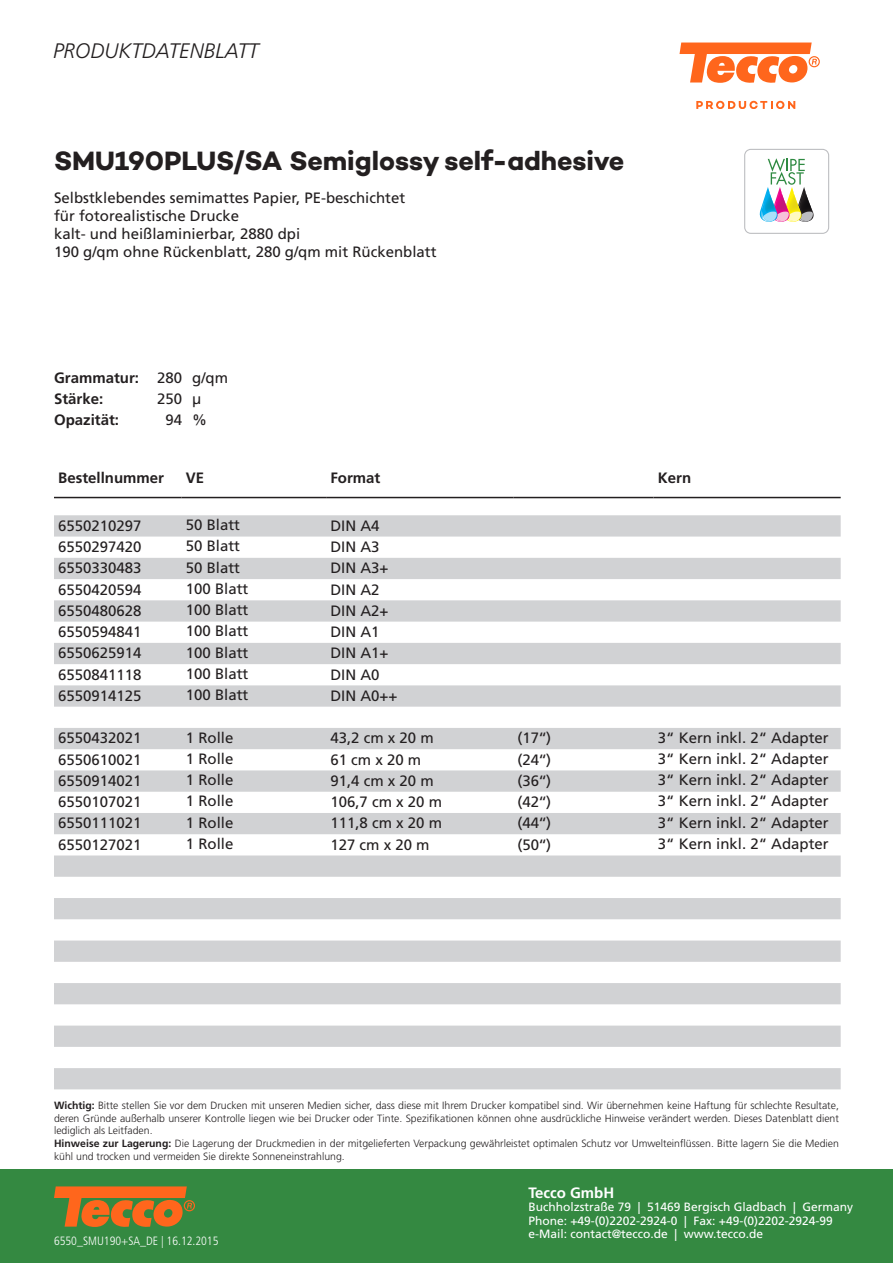
<style>
.page{position:relative;width:893px;height:1263px;background:#fff}
.page>*{position:absolute;margin:0;border:0;box-sizing:border-box;transform-origin:0 0}
.Artikelbezeichnung{font:27px "Campton Bold DEMO";letter-spacing:-.005em;color:#231f20}
.t1{font:italic 300 21px "Frutiger LT Std";color:#231f20}
.t2{font:15px/18px "Frutiger LT Std";color:#231f20}
.t3{font:700 15px "Frutiger LT Std";color:#231f20}
.t4{font:700 15px "Frutiger LT Std";color:#fff}
.t5{font:12px "Frutiger LT Std";color:#fff}
.t6{font:300 condensed 12px "Frutiger LT Std";color:#fff}
.t7{font:300 10.5px/12.6px "Frutiger LT Std";color:#231f20;text-align:justify}
.s1{font-weight:700}
</style>
<div class="page">
<div style="left:0;top:1169px;width:893px;height:94px;background:#348941"></div>
<svg style="left:54px;top:1186px;width:141px;height:41px"></svg>
<svg style="left:679px;top:43px;width:141px;height:40px"></svg>
<svg style="left:696px;top:101px;width:99px;height:8px"></svg>
<svg style="left:744px;top:149px;width:85px;height:85px"></svg>
<svg style="left:54px;top:515px;width:787px;height:574px;fill:#d6d7d9"></svg>
<hr style="left:54px;top:497px;width:128px;height:1px;background:#231f20">
<hr style="left:182px;top:497px;width:144px;height:1px;background:#231f20">
<hr style="left:326px;top:497px;width:187px;height:1px;background:#231f20">
<hr style="left:513px;top:497px;width:141px;height:1px;background:#231f20">
<hr style="left:654px;top:497px;width:187px;height:1px;background:#231f20">
<p class="t1" style="left:53px;top:39px;width:207px">PRODUKTDATENBLATT</p>
<p class="Artikelbezeichnung" style="left:54px;top:144px;width:572px">SMU190PLUS/SA Semiglossy self-adhesive</p>
<p class="t2" style="left:54px;top:188px;width:353px">Selbstklebendes semimattes Papier, PE-beschichtet für fotorealistische Drucke</p>
<p class="t2" style="left:54px;top:224px;width:248px">kalt- und heißlaminierbar, 2880 dpi</p>
<p class="t2" style="left:54px;top:242px;width:384px">190 g/qm ohne Rückenblatt, 280 g/qm mit Rückenblatt</p>
<p class="t3" style="left:54px;top:369px;width:87px">Grammatur:</p>
<p class="t3" style="left:54px;top:390px;width:51px">Stärke:</p>
<p class="t3" style="left:54px;top:411px;width:67px">Opazität:</p>
<p class="t2" style="left:157px;top:369px;width:27px">280</p>
<p class="t2" style="left:157px;top:390px;width:27px">250</p>
<p class="t2" style="left:165px;top:411px;width:18px">94</p>
<p class="t2" style="left:192px;top:369px;width:37px">g/qm</p>
<p class="t2" style="left:192px;top:390px;width:11px">µ</p>
<p class="t2" style="left:192px;top:411px;width:16px">%</p>
<p class="t3" style="left:58px;top:469px;width:107px">Bestellnummer</p>
<p class="t3" style="left:186px;top:469px;width:20px">VE</p>
<p class="t3" style="left:330px;top:469px;width:52px">Format</p>
<p class="t3" style="left:658px;top:469px;width:35px">Kern</p>
<p class="t2" style="left:186px;top:516px;width:56px">50 Blatt</p>
<p class="t2" style="left:186px;top:537px;width:56px">50 Blatt</p>
<p class="t2" style="left:186px;top:558px;width:56px">50 Blatt</p>
<p class="t2" style="left:186px;top:580px;width:64px">100 Blatt</p>
<p class="t2" style="left:186px;top:601px;width:64px">100 Blatt</p>
<p class="t2" style="left:186px;top:622px;width:64px">100 Blatt</p>
<p class="t2" style="left:186px;top:643px;width:64px">100 Blatt</p>
<p class="t2" style="left:186px;top:665px;width:64px">100 Blatt</p>
<p class="t2" style="left:186px;top:686px;width:64px">100 Blatt</p>
<p class="t2" style="left:186px;top:728px;width:49px">1 Rolle</p>
<p class="t2" style="left:658px;top:728px;width:172px">3“ Kern inkl. 2“ Adapter</p>
<p class="t2" style="left:186px;top:750px;width:49px">1 Rolle</p>
<p class="t2" style="left:658px;top:750px;width:172px">3“ Kern inkl. 2“ Adapter</p>
<p class="t2" style="left:186px;top:771px;width:49px">1 Rolle</p>
<p class="t2" style="left:658px;top:771px;width:172px">3“ Kern inkl. 2“ Adapter</p>
<p class="t2" style="left:186px;top:792px;width:49px">1 Rolle</p>
<p class="t2" style="left:658px;top:792px;width:172px">3“ Kern inkl. 2“ Adapter</p>
<p class="t2" style="left:186px;top:813px;width:49px">1 Rolle</p>
<p class="t2" style="left:658px;top:813px;width:172px">3“ Kern inkl. 2“ Adapter</p>
<p class="t2" style="left:186px;top:835px;width:49px">1 Rolle</p>
<p class="t2" style="left:658px;top:835px;width:172px">3“ Kern inkl. 2“ Adapter</p>
<p class="t2" style="left:58px;top:517px;width:85px">6550210297</p>
<p class="t2" style="left:330px;top:517px;width:51px">DIN A4</p>
<p class="t2" style="left:58px;top:538px;width:85px">6550297420</p>
<p class="t2" style="left:330px;top:538px;width:51px">DIN A3</p>
<p class="t2" style="left:58px;top:559px;width:85px">6550330483</p>
<p class="t2" style="left:330px;top:559px;width:60px">DIN A3+</p>
<p class="t2" style="left:58px;top:580px;width:85px">6550420594</p>
<p class="t2" style="left:330px;top:580px;width:51px">DIN A2</p>
<p class="t2" style="left:58px;top:602px;width:85px">6550480628</p>
<p class="t2" style="left:330px;top:602px;width:60px">DIN A2+</p>
<p class="t2" style="left:58px;top:623px;width:85px">6550594841</p>
<p class="t2" style="left:330px;top:623px;width:51px">DIN A1</p>
<p class="t2" style="left:58px;top:644px;width:85px">6550625914</p>
<p class="t2" style="left:330px;top:644px;width:60px">DIN A1+</p>
<p class="t2" style="left:58px;top:665px;width:85px">6550841118</p>
<p class="t2" style="left:330px;top:665px;width:51px">DIN A0</p>
<p class="t2" style="left:58px;top:687px;width:85px">6550914125</p>
<p class="t2" style="left:330px;top:687px;width:69px">DIN A0++</p>
<p class="t2" style="left:58px;top:729px;width:85px">6550432021</p>
<p class="t2" style="left:330px;top:729px;width:105px">43,2 cm x 20 m</p>
<p class="t2" style="left:517px;top:729px;width:35px">(17‘‘)</p>
<p class="t2" style="left:58px;top:750px;width:85px">6550610021</p>
<p class="t2" style="left:330px;top:750px;width:92px">61 cm x 20 m</p>
<p class="t2" style="left:517px;top:750px;width:35px">(24‘‘)</p>
<p class="t2" style="left:58px;top:772px;width:85px">6550914021</p>
<p class="t2" style="left:330px;top:772px;width:105px">91,4 cm x 20 m</p>
<p class="t2" style="left:517px;top:772px;width:35px">(36‘‘)</p>
<p class="t2" style="left:58px;top:793px;width:85px">6550107021</p>
<p class="t2" style="left:330px;top:793px;width:113px">106,7 cm x 20 m</p>
<p class="t2" style="left:517px;top:793px;width:35px">(42‘‘)</p>
<p class="t2" style="left:58px;top:814px;width:85px">6550111021</p>
<p class="t2" style="left:330px;top:814px;width:113px">111,8 cm x 20 m</p>
<p class="t2" style="left:517px;top:814px;width:35px">(44‘‘)</p>
<p class="t2" style="left:58px;top:836px;width:85px">6550127021</p>
<p class="t2" style="left:330px;top:836px;width:101px">127 cm x 20 m</p>
<p class="t2" style="left:517px;top:836px;width:35px">(50‘‘)</p>
<p class="t7" style="left:54px;top:1099px;width:786px"><span class="s1">Wichtig:</span> Bitte stellen Sie vor dem Drucken mit unseren Medien sicher, dass diese mit Ihrem Drucker kompatibel sind. Wir übernehmen keine Haftung für schlechte Resultate, deren Gründe außerhalb unserer Kontrolle liegen wie bei Drucker oder Tinte. Spezifikationen können ohne ausdrückliche Hinweise verändert werden. Dieses Datenblatt dient lediglich als Leitfaden.</p>
<p class="t7" style="left:54px;top:1137px;width:786px"><span class="s1">Hinweise zur Lagerung:</span> Die Lagerung der Druckmedien in der mitgelieferten Verpackung gewährleistet optimalen Schutz vor Umwelteinflüssen. Bitte lagern Sie die Medien kühl und trocken und vermeiden Sie direkte Sonneneinstrahlung.</p>
<p class="t6" style="left:54px;top:1234px;width:166px">6550_SMU190+SA_DE | 16.12.2015</p>
<p class="t4" style="left:528px;top:1184px;width:87px">Tecco GmbH</p>
<p class="t5" style="left:528px;top:1200px;width:326px">Buchholzstraße 79 | 51469 Bergisch Gladbach | Germany</p>
<p class="t5" style="left:528px;top:1213px;width:306px">Phone: +49-(0)2202-2924-0 | Fax: +49-(0)2202-2924-99</p>
<p class="t5" style="left:528px;top:1227px;width:236px">e-Mail: contact@tecco.de | www.tecco.de</p>
</div>
